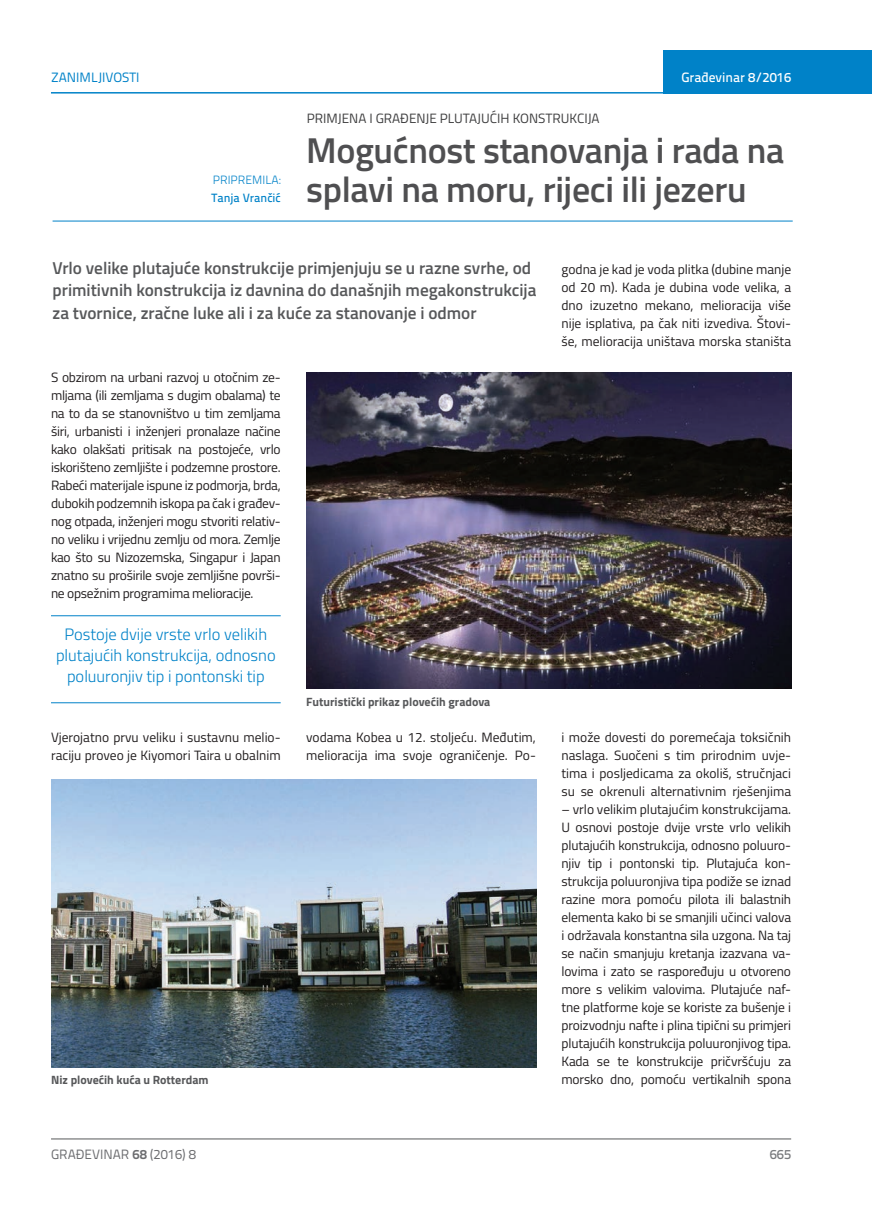
<style>
.page{position:relative;width:872px;height:1212px;background:#fff}
.page>*{position:absolute;margin:0;border:0;box-sizing:border-box;transform-origin:0 0}
.t1{font:600 36px/39px "Titillium";letter-spacing:-.01em;color:#4f4f51}
.t2{font:600 17.25px/22.5px "Titillium";color:#57585a}
.t3{font:300 16.5px/21px "Titillium";color:#0082c8;text-align:center}
.t4{font:13.5px/18px "Titillium";color:#231f20;text-align:justify}
.t5{font:13.5px "Titillium";color:#3e3e3f}
.t6{font:13.5px "Titillium Text 22 L";color:#6c6d70}
.t7{font:500 13.5px "Titillium Text 22 L";color:#fff}
.t8{font:13.5px "Titillium Text 22 L";color:#0082c8}
.t9{font:500 13.5px "Titillium Text 22 L";color:#787a7d}
.t10{font:700 12px "Titillium";color:#57585a}
.t11{font:500 12px "Titillium Text 22 L";color:#0082c8}
.t12{font:300 12px "Titillium Text 22 L";color:#0082c8}
.s1{font-weight:700}
</style>
<div class="page">
<hr style="left:51px;top:1139px;width:740px;height:1px;background:#57585a">
<div style="left:663px;top:50px;width:209px;height:44px;background:#0082c8"></div>
<hr style="left:51px;top:92px;width:821px;height:2px;background:#0082c8">
<hr style="left:53px;top:221px;width:739px;height:1px;background:#0082c8">
<hr style="left:51px;top:615px;width:230px;height:1px;background:#0082c8">
<hr style="left:51px;top:702px;width:230px;height:1px;background:#0082c8">
<img style="left:51px;top:780px;width:485px;height:287px">
<img style="left:306px;top:372px;width:485px;height:317px">
<p class="t8" style="left:51px;top:68px;width:90px">ZANIMLJIVOSTI</p>
<p class="t7" style="left:681px;top:67px;width:111px">Građevinar 8/2016</p>
<p class="t5" style="left:307px;top:108px;width:294px">PRIMJENA I GRAĐENJE PLUTAJUĆIH KONSTRUKCIJA</p>
<p class="t12" style="left:213px;top:171px;width:69px">PRIPREMILA:</p>
<p class="t11" style="left:212px;top:188px;width:71px">Tanja Vrančić</p>
<h1 class="t1" style="left:306px;top:129px;width:479px">Mogućnost stanovanja i rada na splavi na moru, rijeci ili jezeru</h1>
<p class="t2" style="left:52px;top:255px;width:485px">Vrlo velike plutajuće konstrukcije primjenjuju se u razne svrhe, od primitivnih konstrukcija iz davnina do današnjih megakonstrukcija za tvornice, zračne luke ali i za kuće za stanovanje i odmor</p>
<p class="t4" style="left:51px;top:367px;width:231px">S obzirom na urbani razvoj u otočnim ze&shy;mljama (ili zemljama s dugim obalama) te na to da se stanovništvo u tim zemljama širi, urbanisti i inženjeri pronalaze načine kako olakšati pritisak na postojeće, vrlo iskorišteno zemljište i podzemne prostore.<br>Rabeći materijale ispune iz podmorja, brda, dubokih podzemnih iskopa pa čak i građev&shy;nog otpada, inženjeri mogu stvoriti relativ&shy;no veliku i vrijednu zemlju od mora. Zemlje kao što su Nizozemska, Singapur i Japan znatno su proširile svoje zemljišne površi&shy;ne opsežnim programima melioracije.</p>
<p class="t3" style="left:56px;top:623px;width:221px">Postoje dvije vrste vrlo velikih plutajućih konstrukcija, odnosno poluuronjiv tip i pontonski tip</p>
<p class="t10" style="left:306px;top:693px;width:186px">Futuristički prikaz plovećih gradova</p>
<p class="t4" style="left:51px;top:728px;width:231px">Vjerojatno prvu veliku i sustavnu melio&shy;raciju proveo je Kiyomori Taira u obalnim</p>
<p class="t4" style="left:306px;top:728px;width:231px">vodama Kobea u 12. stoljeću. Međutim, melioracija ima svoje ograničenje. Po-</p>
<p class="t4" style="left:561px;top:259px;width:231px">godna je kad je voda plitka (dubine manje od 20 m). Kada je dubina vode velika, a dno izuzetno mekano, melioracija više nije isplativa, pa čak niti izvediva. Štovi&shy;še, melioracija uništava morska staništa</p>
<p class="t4" style="left:561px;top:728px;width:231px">i može dovesti do poremećaja toksičnih naslaga. Suočeni s tim prirodnim uvje&shy;tima i posljedicama za okoliš, stručnjaci su se okrenuli alternativnim rješenjima</p>
<p class="t4" style="left:561px;top:800px;width:231px">– vrlo velikim plutajućim konstrukcijama.<br>U osnovi postoje dvije vrste vrlo velikih plutajućih konstrukcija, odnosno poluuro&shy;njiv tip i pontonski tip. Plutajuća kon&shy;strukcija poluuronjiva tipa podiže se iznad razine mora pomoću pilota ili balastnih elementa kako bi se smanjili učinci valova i održavala konstantna sila uzgona. Na taj se način smanjuju kretanja izazvana va&shy;lovima i zato se raspoređuju u otvoreno more s velikim valovima. Plutajuće naf&shy;tne platforme koje se koriste za bušenje i proizvodnju nafte i plina tipični su primjeri plutajućih konstrukcija poluuronjivog tipa.<br>Kada se te konstrukcije pričvršćuju za</p>
<p class="t10" style="left:51px;top:1071px;width:159px">Niz plovećih kuća u Rotterdam</p>
<p class="t4" style="left:561px;top:1070px;width:231px">morsko dno, pomoću vertikalnih spona</p>
<p class="t6" style="left:51px;top:1144px;width:146px">GRAĐEVINAR <span class="s1">68</span> (2016) 8</p>
<p class="t9" style="left:769px;top:1144px;width:23px">665</p>
</div>
